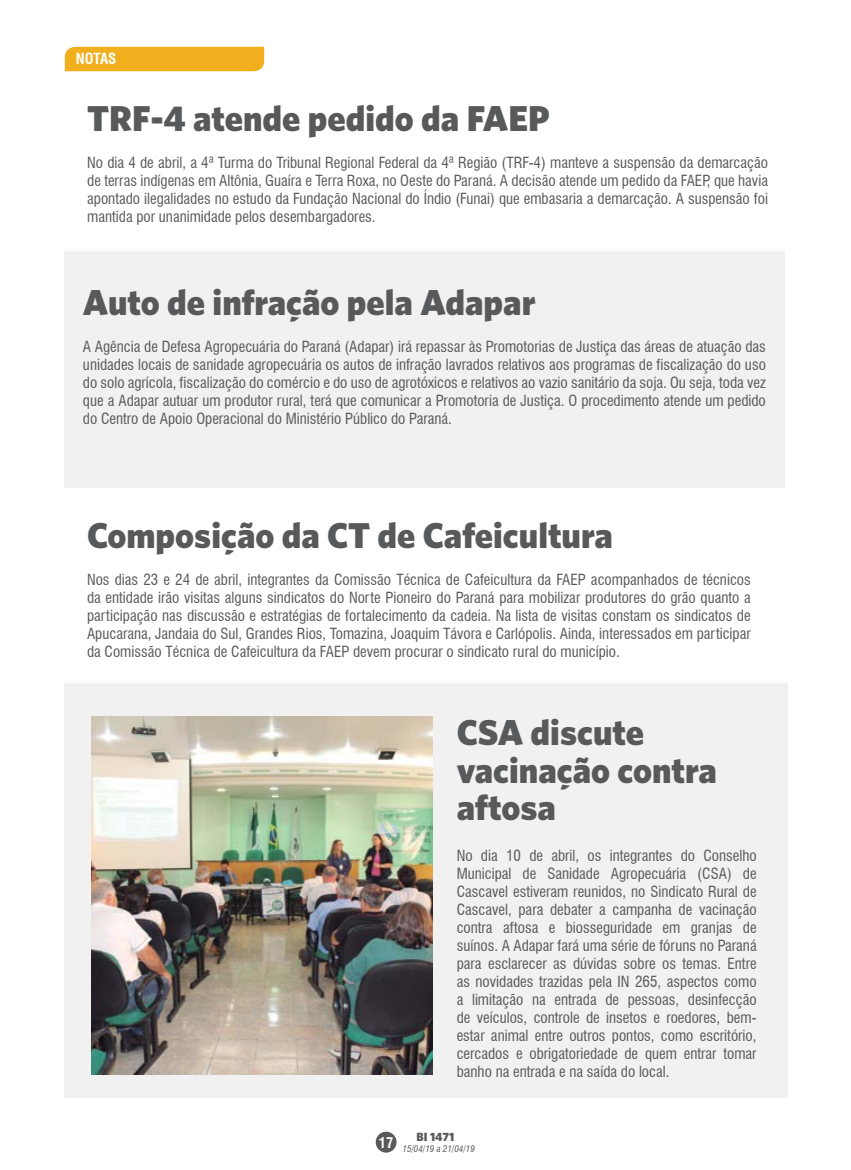
<style>
.page{position:relative;width:851px;height:1170px;background:#fff}
.page>*{position:absolute;margin:0;border:0;box-sizing:border-box;transform-origin:0 0}
.t1{font:900 36px/37.5px "Whitney HTF";color:#58595b}
.t2{font:condensed 15px/18px "Swiss 721 BT";color:#58595b;text-align:justify}
.t3{font:700 condensed 15px "Swiss 721 BT";color:#fff}
.t4{font:700 condensed 14.4px "Swiss 721 BT";color:#fff}
.t5{font:900 12px "Whitney HTF";color:#58595b}
.t6{font:italic condensed 9px "Swiss 721 BT";color:#58595b}
</style>
<div class="page">
<div style="left:375px;top:1131px;width:21px;height:21px;background:#58595b;border-radius:50%"></div>
<div style="left:65px;top:251px;width:719px;height:236px;background:#f1f1f2"></div>
<div style="left:64px;top:683px;width:723px;height:414px;background:#f1f1f2"></div>
<div style="left:65px;top:47px;width:199px;height:24px;background:#f1ae1d"></div>
<img style="left:92px;top:716px;width:340px;height:358px">
<p class="t3" style="left:76px;top:50px;width:42px">NOTAS</p>
<h1 class="t1" style="left:87px;top:99px;width:463px">TRF-4 atende pedido da FAEP</h1>
<p class="t2" style="left:87px;top:154px;width:682px">No dia 4 de abril, a 4ª Turma do Tribunal Regional Federal da 4ª Região (TRF-4) manteve a suspensão da demarcação de terras indígenas em Altônia, Guaíra e Terra Roxa, no Oeste do Paraná. A decisão atende um pedido da FAEP, que havia apontado ilegalidades no estudo da Fundação Nacional do Índio (Funai) que embasaria a demarcação. A suspensão foi mantida por unanimidade pelos desembargadores.</p>
<h1 class="t1" style="left:83px;top:283px;width:454px">Auto de infração pela Adapar</h1>
<p class="t2" style="left:83px;top:337px;width:684px">A Agência de Defesa Agropecuária do Paraná (Adapar) irá repassar às Promotorias de Justiça das áreas de atuação das unidades locais de sanidade agropecuária os autos de infração lavrados relativos aos programas de fiscalização do uso do solo agrícola, fiscalização do comércio e do uso de agrotóxicos e relativos ao vazio sanitário da soja. Ou seja, toda vez que a Adapar autuar um produtor rural, terá que comunicar a Promotoria de Justiça. O procedimento atende um pedido do Centro de Apoio Operacional do Ministério Público do Paraná.</p>
<h1 class="t1" style="left:87px;top:515px;width:527px">Composição da CT de Cafeicultura</h1>
<p class="t2" style="left:87px;top:570px;width:665px">Nos dias 23 e 24 de abril, integrantes da Comissão Técnica de Cafeicultura da FAEP acompanhados de técnicos da entidade irão visitas alguns sindicatos do Norte Pioneiro do Paraná para mobilizar produtores do grão quanto a participação nas discussão e estratégias de fortalecimento da cadeia. Na lista de visitas constam os sindicatos de Apucarana, Jandaia do Sul, Grandes Rios, Tomazina, Joaquim Távora e Carlópolis. Ainda, interessados em participar da Comissão Técnica de Cafeicultura da FAEP devem procurar o sindicato rural do município.</p>
<h1 class="t1" style="left:456px;top:712px;width:261px">CSA discute vacinação contra aftosa</h1>
<p class="t2" style="left:456px;top:846px;width:301px">No dia 10 de abril, os integrantes do Conselho Municipal de Sanidade Agropecuária (CSA) de Cascavel estiveram reunidos, no Sindicato Rural de Cascavel, para debater a campanha de vacinação contra aftosa e biosseguridade em granjas de suínos. A Adapar fará uma série de fóruns no Paraná para esclarecer as dúvidas sobre os temas. Entre as novidades trazidas pela IN 265, aspectos como a limitação na entrada de pessoas, desinfecção de veículos, controle de insetos e roedores, bem&shy;estar animal entre outros pontos, como escritório, cercados e obrigatoriedade de quem entrar tomar banho na entrada e na saída do local.</p>
<p class="t4" style="left:379px;top:1133px;width:16px">17</p>
<p class="t5" style="left:416px;top:1128px;width:39px">BI 1471</p>
<p class="t6" style="left:402px;top:1143px;width:74px">15/04/19 a 21/04/19</p>
</div>
